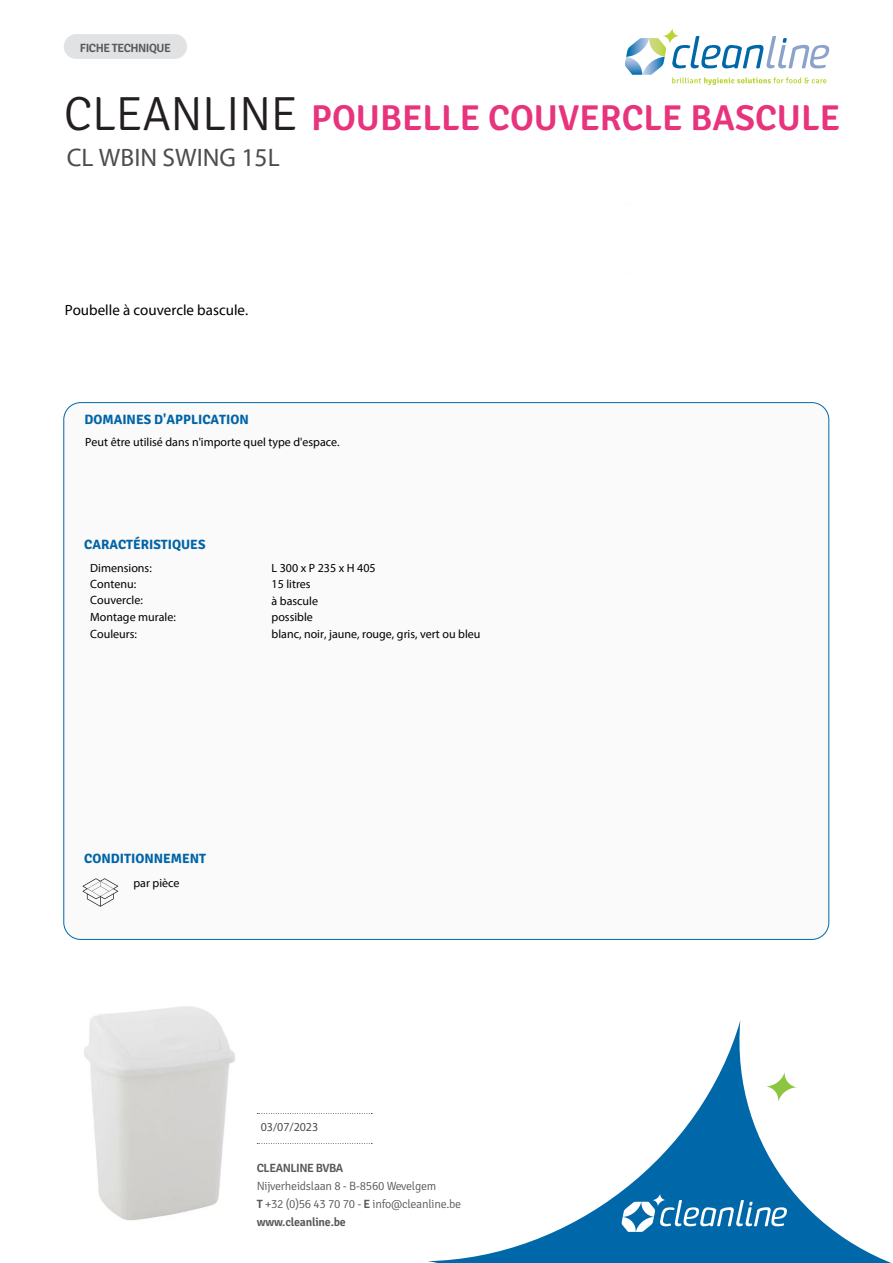
<style>
.page{position:relative;width:893px;height:1263px;background:#fff}
.page>*{position:absolute;margin:0;border:0;box-sizing:border-box;transform-origin:0 0}
.t1{font:300 48px "Signika";letter-spacing:-.01em;color:#231f20}
.t2{font:600 36px "Signika";color:#e8337d}
.t3{font:25.5px "Myriad Pro";color:#4d4d4d}
.t4{font:15px "Myriad Pro";color:#000}
.t5{font:700 13.5px "Signika";color:#0064a7}
.t6{font:12px/16.5px "Myriad Pro";color:#000}
.t7{font:300 12px/18px "Signika";letter-spacing:-.02em;color:#57585a}
.t8{font:600 12px "Signika";letter-spacing:-.04em;color:#57585a}
.t9{font:12px "Myriad Pro";color:#4d4d4d}
.s1{font-weight:600}
</style>
<div class="page">
<div style="left:64px;top:403px;width:765px;height:536px;background:#fafafa;border-radius:17px"></div>
<svg style="left:83px;top:878px;width:35px;height:29px"></svg>
<svg style="left:625px;top:28px;width:205px;height:57px"></svg>
<svg style="left:257px;top:1143px;width:115px;height:1px"></svg>
<svg style="left:257px;top:1113px;width:115px;height:1px"></svg>
<svg style="left:428px;top:1021px;width:463px;height:242px"></svg>
<svg style="left:766px;top:1072px;width:31px;height:29px"></svg>
<svg style="left:621px;top:1194px;width:166px;height:38px"></svg>
<div style="left:64px;top:34px;width:123px;height:25px;background:#e1e2e4;border-radius:12px"></div>
<img style="left:84px;top:1006px;width:151px;height:215px">
<p class="t8" style="left:80px;top:41px;width:93px">FICHE TECHNIQUE</p>
<h1 class="t1" style="left:64px;top:88px;width:236px">CLEANLINE</h1>
<h3 class="t3" style="left:67px;top:143px;width:215px">CL WBIN SWING 15L</h3>
<h2 class="t2" style="left:311px;top:96px;width:530px">POUBELLE COUVERCLE BASCULE</h2>
<p class="t4" style="left:65px;top:301px;width:185px">Poubelle à couvercle bascule.</p>
<p class="t5" style="left:85px;top:411px;width:166px">DOMAINES D'APPLICATION</p>
<p class="t6" style="left:85px;top:433px;width:256px">Peut être utilisé dans n'importe quel type d'espace.</p>
<p class="t5" style="left:84px;top:537px;width:123px">CARACTÉRISTIQUES</p>
<p class="t6" style="left:90px;top:559px;width:87px">Dimensions:<br>Contenu:<br>Couvercle:<br>Montage murale:<br>Couleurs:</p>
<p class="t6" style="left:271px;top:559px;width:210px">L 300 x P 235 x H 405<br>15 litres<br>à bascule<br>possible<br>blanc, noir, jaune, rouge, gris, vert ou bleu</p>
<p class="t5" style="left:84px;top:850px;width:123px">CONDITIONNEMENT</p>
<p class="t6" style="left:133px;top:875px;width:48px">par pièce</p>
<p class="t9" style="left:261px;top:1120px;width:59px">03/07/2023</p>
<p class="t8" style="left:257px;top:1161px;width:88px">CLEANLINE BVBA</p>
<p class="t7" style="left:257px;top:1177px;width:206px">Nijverheidslaan 8 - B-8560 Wevelgem<br><span class="s1">T</span> +32 (0)56 43 70 70 - <span class="s1">E</span> info@cleanline.be <span class="s1">www.cleanline.be</span></p>
</div>
